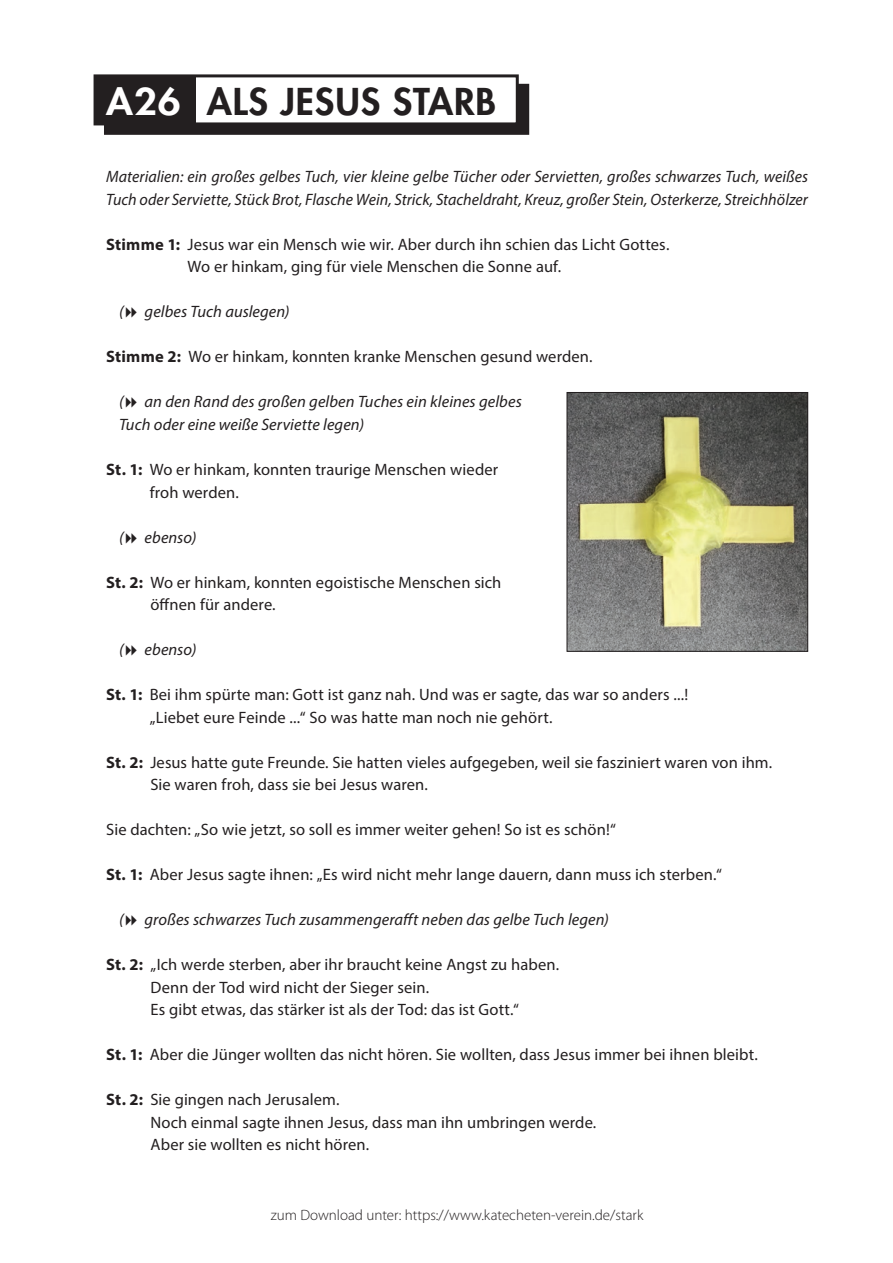
<style>
.page{position:relative;width:893px;height:1263px;background:#fff}
.page>*{position:absolute;margin:0;border:0;box-sizing:border-box;transform-origin:0 0}
.t1{font:800 36px "Futura Std";letter-spacing:.025em;color:#231f20}
.t2{font:16.5px/22.5px "Myriad Pro";letter-spacing:.005em;color:#231f20}
.t3{font:italic 16.5px/22.5px "Myriad Pro";letter-spacing:.005em;color:#231f20}
.t4{font:300 15px "Myriad Pro";color:#231f20}
.s1{color:#fff}
.s2{font-weight:700}
</style>
<div class="page">
<div style="left:105px;top:85px;width:423px;height:48px;background:#231f20"></div>
<div style="left:104px;top:84px;width:425px;height:51px;border:3px solid #231f20"></div>
<div style="left:95px;top:76px;width:422px;height:48px;background:#fff"></div>
<div style="left:94px;top:74px;width:425px;height:51px;border:3px solid #231f20"></div>
<div style="left:95px;top:76px;width:101px;height:48px;background:#231f20"></div>
<img style="left:569px;top:394px;width:237px;height:255px">
<div style="left:567px;top:392px;width:241px;height:259px;border:1px solid #231f20"></div>
<h1 class="t1" style="left:106px;top:79px;width:391px"><span class="s1">A26</span> ALS JESUS STARB</h1>
<p class="t3" style="left:106px;top:165px;width:703px">Materialien: ein großes gelbes Tuch, vier kleine gelbe Tücher oder Servietten, großes schwarzes Tuch, weißes<br>Tuch oder Serviette, Stück Brot, Flasche Wein, Strick, Stacheldraht, Kreuz, großer Stein, Osterkerze, Streichhölzer</p>
<p class="t2" style="left:187px;top:233px;width:483px;text-indent:-81px"><span class="s2">Stimme 1:</span> Jesus war ein Mensch wie wir. Aber durch ihn schien das Licht Gottes.<br>Wo er hinkam, ging für viele Menschen die Sonne auf.</p>
<p class="t3" style="left:119px;top:300px;width:6px">(</p>
<p class="t3" style="left:145px;top:300px;width:147px">gelbes Tuch auslegen)</p>
<p class="t2" style="left:106px;top:345px;width:488px"><span class="s2">Stimme 2:</span> Wo er hinkam, konnten kranke Menschen gesund werden.</p>
<p class="t3" style="left:119px;top:390px;width:6px">(</p>
<p class="t3" style="left:119px;top:390px;width:404px;text-indent:26px">an den Rand des großen gelben Tuches ein kleines gelbes<br>Tuch oder eine weiße Serviette legen)</p>
<p class="t2" style="left:150px;top:458px;width:350px;text-indent:-43px"><span class="s2">St. 1:</span> Wo er hinkam, konnten traurige Menschen wieder froh werden.</p>
<p class="t3" style="left:119px;top:525px;width:6px">(</p>
<p class="t3" style="left:145px;top:525px;width:53px">ebenso)</p>
<p class="t2" style="left:150px;top:570px;width:353px;text-indent:-44px"><span class="s2">St. 2:</span> Wo er hinkam, konnten egoistische Menschen sich öffnen für andere.</p>
<p class="t3" style="left:119px;top:638px;width:6px">(</p>
<p class="t3" style="left:145px;top:638px;width:53px">ebenso)</p>
<p class="t2" style="left:150px;top:683px;width:540px;text-indent:-43px"><span class="s2">St. 1:</span> Bei ihm spürte man: Gott ist ganz nah. Und was er sagte, das war so anders ...! „Liebet eure Feinde ...“ So was hatte man noch nie gehört.</p>
<p class="t2" style="left:150px;top:750px;width:623px;text-indent:-44px"><span class="s2">St. 2:</span> Jesus hatte gute Freunde. Sie hatten vieles aufgegeben, weil sie fasziniert waren von ihm.<br>Sie waren froh, dass sie bei Jesus waren.</p>
<p class="t2" style="left:106px;top:818px;width:511px">Sie dachten: „So wie jetzt, so soll es immer weiter gehen! So ist es schön!“</p>
<p class="t2" style="left:106px;top:863px;width:617px"><span class="s2">St. 1:</span> Aber Jesus sagte ihnen: „Es wird nicht mehr lange dauern, dann muss ich sterben.“</p>
<p class="t3" style="left:119px;top:908px;width:6px">(</p>
<p class="t3" style="left:145px;top:908px;width:466px">großes schwarzes Tuch zusammengerafft neben das gelbe Tuch legen)</p>
<p class="t2" style="left:151px;top:953px;width:410px;text-indent:-44px"><span class="s2">St. 2:</span> „Ich werde sterben, aber ihr braucht keine Angst zu haben.<br>Denn der Tod wird nicht der Sieger sein.<br>Es gibt etwas, das stärker ist als der Tod: das ist Gott.“</p>
<p class="t2" style="left:106px;top:1043px;width:653px"><span class="s2">St. 1:</span> Aber die Jünger wollten das nicht hören. Sie wollten, dass Jesus immer bei ihnen bleibt.</p>
<p class="t2" style="left:151px;top:1088px;width:447px;text-indent:-44px"><span class="s2">St. 2:</span> Sie gingen nach Jerusalem.<br>Noch einmal sagte ihnen Jesus, dass man ihn umbringen werde.<br>Aber sie wollten es nicht hören.</p>
<p class="t4" style="left:271px;top:1206px;width:374px">zum Download unter: https://www.katecheten-verein.de/stark</p>
</div>
